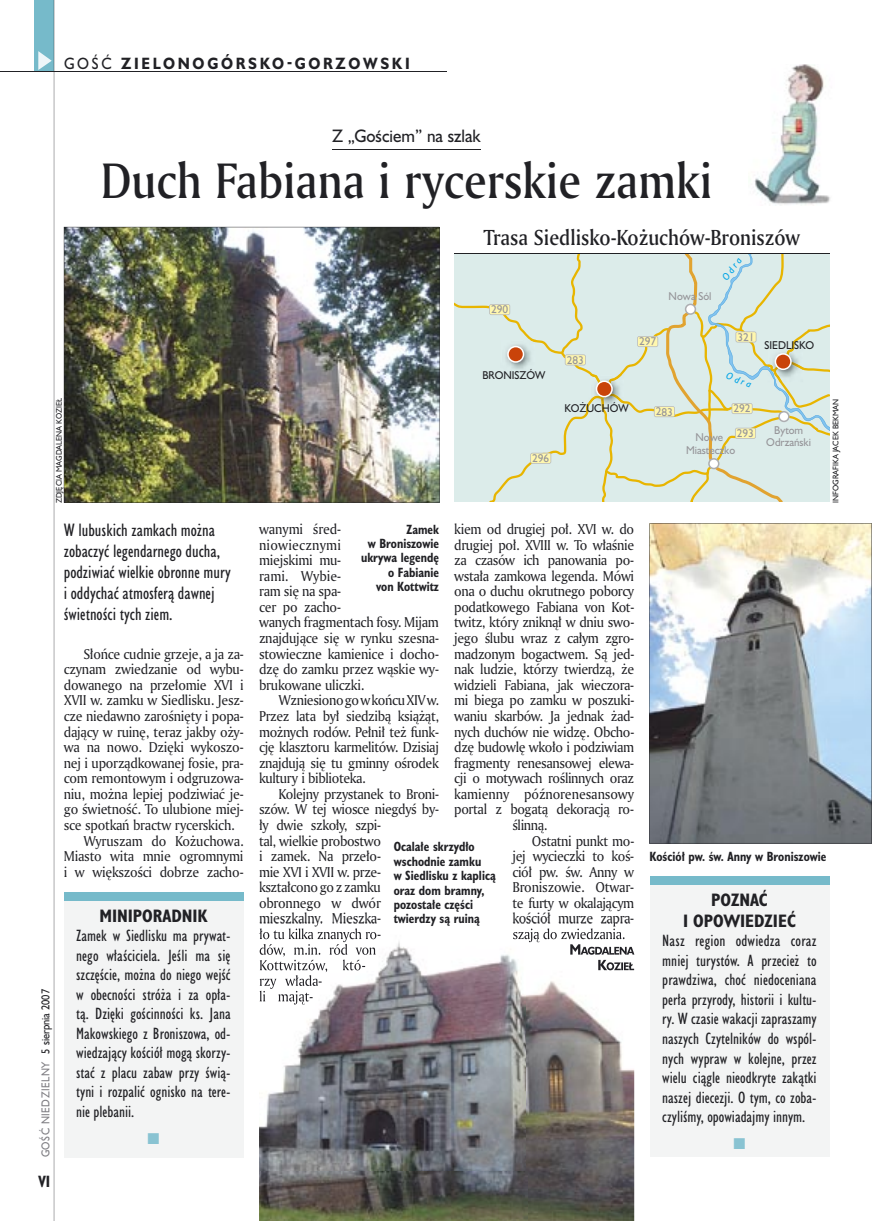
<style>
.page{position:relative;width:872px;height:1221px;background:#fff}
.page>*{position:absolute;margin:0;border:0;box-sizing:border-box;transform-origin:0 0}
.t1{font:48px "Amerigo Md PL";color:#212125;scale:.9 1}
.t2{font:21px "Amerigo Md PL";color:#212125;scale:.9 1}
.t3{font:16.5px/21px "Humanst 521 Cn PL";color:#212125}
.t4{font:700 16.5px/21px "Humanst 521 Cn PL";color:#212125;text-align:center}
.t5{font:16.5px "Humanst 521 PL";color:#212125;scale:.94 1}
.t6{font:15px/19.5px "Humanst 521 Cn PL";color:#212125;text-align:justify}
.t7{font:700 15px "Humanst 521 PL";letter-spacing:.2em;color:#212125;scale:.9 1}
.t8{font:700 15px "Humanst 521 Cn PL";color:#212125;scale:.94 1}
.t9{font:13.8px/15.6px "Amerigo PL";letter-spacing:-.03em;color:#212125;scale:.94 1}
.t10{font:13.8px "Amerigo PL";letter-spacing:-.005em;color:#212125;scale:.94 1}
.t11{font:700 12.3px/14.4px "Humanst 521 Cn PL";color:#212125;text-align:right;scale:.94 1}
.t12{font:10.5px "Humanst 521 PL";letter-spacing:.05em;color:#7f7e83;scale:.9 1}
.t13{font:10.35px/12.5px "Humanst 521 PL";color:#969599;text-align:center;scale:.95 1}
.t14{font:10.35px "Humanst 521 PL";color:#212125;scale:.95 1}
.t15{font:italic 9.15px "Humanst 521 PL";color:#00a3e5}
.t16{font:7.5px "Humanst 521 PL";color:#212125;scale:.94 1}
.s1{font-weight:400}
.s2{color:#212125}
</style>
<div class="page">
<div style="left:35px;top:0;width:19px;height:72px;background:#76baca"></div>
<svg style="left:38px;top:51px;width:14px;height:19px"></svg>
<hr style="left:54px;top:0;width:1px;height:1220px;background:#212125">
<hr style="left:0;top:72px;width:447px;height:1px;background:#212125">
<img style="left:755px;top:65px;width:75px;height:140px">
<hr style="left:332px;top:149px;width:149px;height:1px;background:#212125">
<img style="left:259px;top:923px;width:375px;height:297px">
<img style="left:260px;top:923px;width:120px;height:3px">
<img style="left:259px;top:928px;width:121px;height:14px">
<img style="left:260px;top:943px;width:116px;height:13px">
<img style="left:260px;top:959px;width:105px;height:13px">
<img style="left:260px;top:975px;width:62px;height:13px">
<img style="left:260px;top:990px;width:52px;height:14px">
<img style="left:513px;top:923px;width:121px;height:3px">
<img style="left:513px;top:928px;width:112px;height:14px">
<img style="left:570px;top:944px;width:64px;height:10px">
<img style="left:598px;top:959px;width:36px;height:11px">
<img style="left:64px;top:227px;width:375px;height:276px">
<svg style="left:649px;top:523px;width:223px;height:320px;background:#a4aaaa"></svg>
<div style="left:64px;top:893px;width:180px;height:263px;background:#f3f4f4"></div>
<div style="left:64px;top:892px;width:180px;height:8px;background:#76baca"></div>
<div style="left:650px;top:877px;width:179px;height:279px;background:#f3f4f4"></div>
<div style="left:650px;top:876px;width:179px;height:9px;background:#76baca"></div>
<svg style="left:454px;top:253px;width:375px;height:249px;background:#dae6dc"></svg>
<p class="t7" style="left:64px;top:53px;width:385px"><span class="s1">GOŚĆ</span> ZIELONOGÓRSKO-GORZOWSKI</p>
<p class="t5" style="left:332px;top:125px;width:160px">Z „Gościem” na szlak</p>
<h1 class="t1" style="left:101px;top:149px;width:681px">Duch Fabiana i rycerskie zamki</h1>
<h2 class="t2" style="left:483px;top:223px;width:353px">Trasa Siedlisko-Kożuchów-Broniszów</h2>
<p class="t13" style="left:668px;top:290px;width:47px">Nowa Sól</p>
<p class="t15" style="left:719px;top:276px;width:27px;rotate:-54deg">O d r a</p>
<p class="t16" style="left:54px;top:503px;width:113px;rotate:-90deg">ZDJĘCIA MAGDALENA KOZIEŁ</p>
<p class="t14" style="left:482px;top:368px;width:68px">BRONISZÓW</p>
<p class="t14" style="left:564px;top:401px;width:69px">KOŻUCHÓW</p>
<p class="t12" style="left:38px;top:1157px;width:188px;rotate:-90deg">GOŚĆ NIEDZIELNY <span class="s2">5 sierpnia 2007</span></p>
<p class="t8" style="left:38px;top:1170px;width:14px">VI</p>
<p class="t9" style="left:259px;top:521px;width:193px">wanymi śred-<br>niowiecznymi<br>miejskimi mu-<br>rami. Wybie-<br>ram się na spa-<br>cer po zacho-<br>wanych fragmentach fosy. Mijam znajdujące się w rynku szesna&shy;stowieczne kamienice i docho&shy;dzę do zamku przez wąskie wy&shy;brukowane uliczki.</p>
<p class="t9" style="left:259px;top:692px;width:193px;text-align:justify;text-indent:20px">Wzniesiono go w końcu XIV w.<br>Przez lata był siedzibą książąt, możnych rodów. Pełnił też funk&shy;cję klasztoru karmelitów. Dzisiaj znajdują się tu gminny ośrodek kultury i biblioteka.</p>
<p class="t9" style="left:259px;top:785px;width:193px;text-indent:20px">Kolejny przystanek to Broni&shy;szów. W tej wiosce niegdyś by&shy;ły dwie szkoły, szpi-<br>tal, wielkie probostwo<br>i zamek. Na przeło-<br>mie XVI i XVII w. prze&shy;kształcono go z zamku obronnego w dwór mieszkalny. Mieszka-</p>
<p class="t9" style="left:454px;top:521px;width:193px">kiem od drugiej poł. XVI w. do</p>
<p class="t9" style="left:454px;top:536px;width:193px">drugiej poł. XVIII w. To właśnie</p>
<p class="t9" style="left:454px;top:552px;width:193px">za czasów ich panowania po-</p>
<p class="t9" style="left:454px;top:567px;width:193px">wstała zamkowa legenda. Mówi</p>
<p class="t9" style="left:454px;top:583px;width:193px">ona o duchu okrutnego poborcy</p>
<p class="t9" style="left:454px;top:598px;width:193px">podatkowego Fabiana von Kot-</p>
<p class="t9" style="left:454px;top:614px;width:193px">twitz, który zniknął w dniu swo-</p>
<p class="t9" style="left:454px;top:630px;width:193px">jego ślubu wraz z całym zgro-</p>
<p class="t9" style="left:454px;top:645px;width:193px">madzonym bogactwem. Są jed-</p>
<p class="t9" style="left:454px;top:661px;width:193px">nak ludzie, którzy twierdzą, że</p>
<p class="t9" style="left:454px;top:676px;width:193px">widzieli Fabiana, jak wieczora-</p>
<p class="t9" style="left:454px;top:692px;width:193px">mi biega po zamku w poszuki-</p>
<p class="t9" style="left:454px;top:707px;width:193px">waniu skarbów. Ja jednak żad-</p>
<p class="t9" style="left:454px;top:723px;width:193px">nych duchów nie widzę. Obcho-</p>
<p class="t9" style="left:454px;top:739px;width:193px">dzę budowlę wkoło i podziwiam</p>
<p class="t9" style="left:454px;top:754px;width:193px">fragmenty renesansowej elewa-</p>
<p class="t9" style="left:454px;top:770px;width:193px">cji o motywach roślinnych oraz</p>
<p class="t10" style="left:454px;top:784px;width:193px">kamienny późnorenesansowy</p>
<p class="t9" style="left:454px;top:801px;width:193px">portal z bogatą dekoracją ro-</p>
<p class="t9" style="left:512px;top:816px;width:39px">ślinną.</p>
<p class="t9" style="left:532px;top:832px;width:110px">Ostatni punkt mo-</p>
<p class="t9" style="left:512px;top:848px;width:131px">jej wycieczki to koś-</p>
<p class="t9" style="left:512px;top:863px;width:131px">ciół pw. św. Anny w</p>
<p class="t9" style="left:512px;top:879px;width:131px">Broniszowie. Otwar-</p>
<p class="t9" style="left:512px;top:894px;width:131px">te furty w okalającym</p>
<p class="t9" style="left:512px;top:910px;width:131px">kościół murze zapra-</p>
<p class="t3" style="left:64px;top:519px;width:169px">W lubuskich zamkach można zobaczyć legendarnego ducha, podziwiać wielkie obronne mury i oddychać atmosferą dawnej świetności tych ziem.</p>
<p class="t9" style="left:83px;top:645px;width:172px">Słońce cudnie grzeje, a ja za-</p>
<p class="t9" style="left:64px;top:661px;width:193px">czynam zwiedzanie od wybu-</p>
<p class="t9" style="left:64px;top:676px;width:193px">dowanego na przełomie XVI i</p>
<p class="t9" style="left:64px;top:692px;width:193px">XVII w. zamku w Siedlisku. Jesz-</p>
<p class="t9" style="left:64px;top:707px;width:193px">cze niedawno zarośnięty i popa-</p>
<p class="t9" style="left:64px;top:723px;width:193px">dający w ruinę, teraz jakby oży-</p>
<p class="t9" style="left:64px;top:739px;width:193px">wa na nowo. Dzięki wykoszo-</p>
<p class="t9" style="left:64px;top:754px;width:193px">nej i uporządkowanej fosie, pra-</p>
<p class="t9" style="left:64px;top:770px;width:193px">com remontowym i odgruzowa-</p>
<p class="t9" style="left:64px;top:785px;width:193px">niu, można lepiej podziwiać je-</p>
<p class="t9" style="left:64px;top:801px;width:193px">go świetność. To ulubione miej-</p>
<p class="t9" style="left:64px;top:816px;width:183px">sce spotkań bractw rycerskich.</p>
<p class="t9" style="left:83px;top:832px;width:172px">Wyruszam do Kożuchowa.</p>
<p class="t9" style="left:64px;top:848px;width:193px">Miasto wita mnie ogromnymi</p>
<p class="t9" style="left:64px;top:863px;width:193px">i w większości dobrze zacho-</p>
<p class="t11" style="left:361px;top:521px;width:84px">Zamek<br>w Broniszowie ukrywa legendę o Fabianie<br>von Kottwitz</p>
<p class="t11" style="left:394px;top:839px;width:110px;text-align:left">Ocalałe skrzydło wschodnie zamku<br>w Siedlisku z kaplicą oraz dom bramny, pozostałe części</p>
<p class="t4" style="left:99px;top:904px;width:109px">MINIPORADNIK</p>
<p class="t11" style="left:394px;top:911px;width:93px">twierdzy są ruiną</p>
<p class="t6" style="left:76px;top:925px;width:156px">Zamek w Siedlisku ma prywat&shy;nego właściciela. Jeśli ma się szczęście, można do niego wejść w obecności stróża i za opła&shy;tą. Dzięki gościnności ks. Jana Makowskiego z Broniszowa, od&shy;wiedzający kościół mogą skorzy&shy;stać z placu zabaw przy świą&shy;tyni i rozpalić ognisko na tere&shy;nie plebanii.</p>
<p class="t15" style="left:729px;top:369px;width:28px;rotate:21deg">O d r a</p>
<p class="t14" style="left:764px;top:337px;width:54px">SIEDLISKO</p>
<p class="t13" style="left:686px;top:431px;width:53px">Nowe<br>Miasteczko</p>
<p class="t13" style="left:766px;top:423px;width:49px">Bytom<br>Odrzański</p>
<p class="t16" style="left:830px;top:503px;width:112px;rotate:-90deg">INFOGRAFIKA JACEK BEKMAN</p>
<p class="t11" style="left:649px;top:849px;width:190px">Kościół pw. św. Anny w Broniszowie</p>
<p class="t4" style="left:683px;top:888px;width:114px">POZNAĆ<br>I OPOWIEDZIEĆ</p>
<p class="t6" style="left:662px;top:931px;width:156px">Nasz region odwiedza coraz mniej turystów. A przecież to prawdziwa, choć niedoceniana perła przyrody, historii i kultu&shy;ry. W czasie wakacji zapraszamy naszych Czytelników do wspól&shy;nych wypraw w kolejne, przez wielu ciągle nieodkryte zakątki naszej diecezji. O tym, co zoba&shy;czyliśmy, opowiadajmy innym.</p>
</div>
